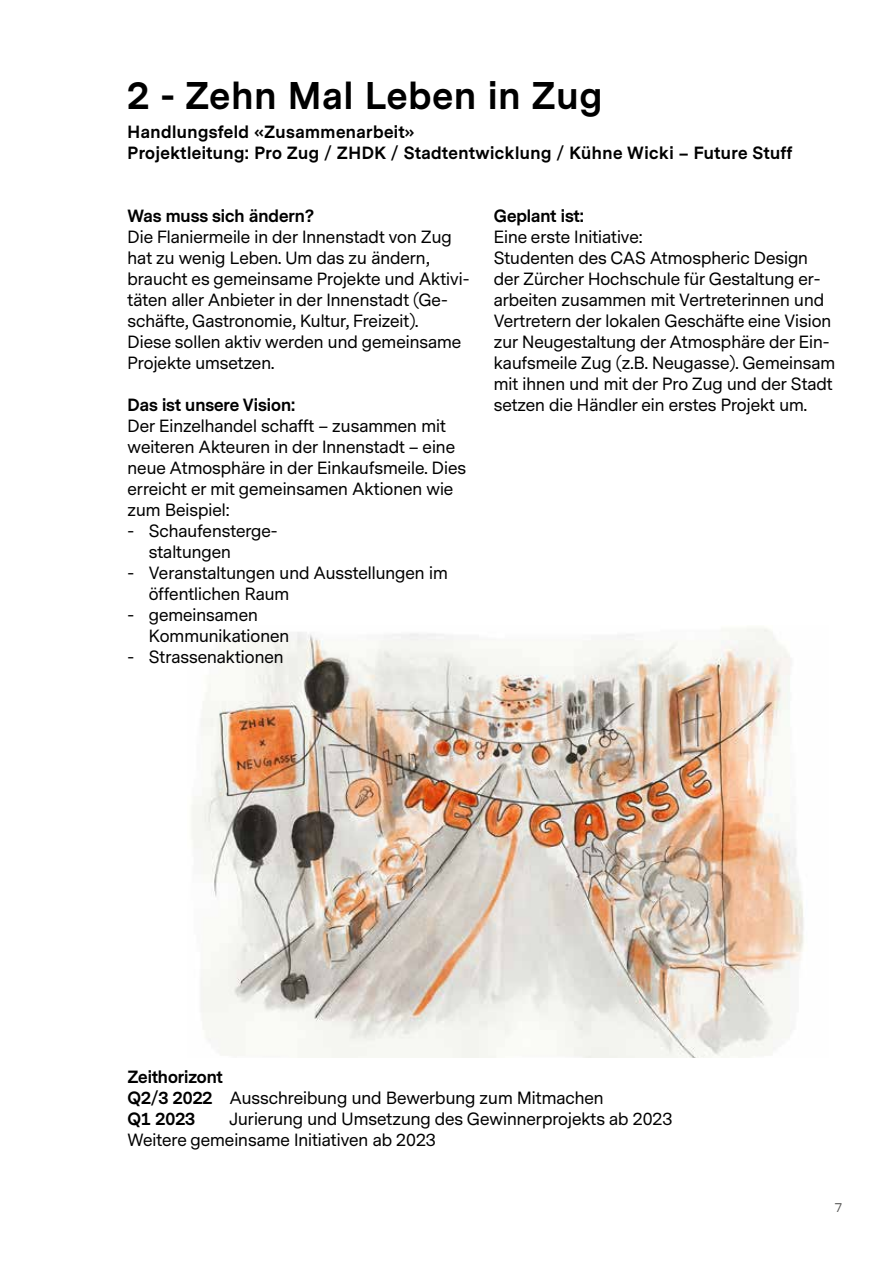
<style>
.page{position:relative;width:893px;height:1263px;background:#fff}
.page>*{position:absolute;margin:0;border:0;box-sizing:border-box;transform-origin:0 0}
.t1{font:700 36px "Messina Sans";letter-spacing:.03em;color:#000}
.t2{font:16.5px/21px "Messina Sans";color:#000}
.t3{font:700 16.5px/21px "Messina Sans";letter-spacing:.03em;color:#000}
.t4{font:700 16.5px "Messina Sans";color:#000}
.t5{font:12px "Messina Sans";color:#575756}
.s1{font-weight:700}
</style>
<div class="page">
<img style="left:191px;top:628px;width:613px;height:429px">
<h1 class="t1" style="left:128px;top:70px;width:476px">2 - Zehn Mal Leben in Zug</h1>
<p class="t3" style="left:128px;top:122px;width:666px">Handlungsfeld «Zusammenarbeit»<br>Projektleitung: Pro Zug / ZHDK / Stadtentwicklung / Kühne Wicki – Future Stuff</p>
<p class="t4" style="left:128px;top:204px;width:188px">Was muss sich ändern?</p>
<p class="t2" style="left:128px;top:227px;width:343px">Die Flaniermeile in der Innenstadt von Zug hat zu wenig Leben. Um das zu ändern, braucht es gemeinsame Projekte und Aktivi&shy;täten aller Anbieter in der Innenstadt (Ge&shy;schäfte, Gastronomie, Kultur, Freizeit).<br>Diese sollen aktiv werden und gemeinsame Projekte umsetzen.</p>
<p class="t4" style="left:128px;top:393px;width:169px">Das ist unsere Vision:</p>
<p class="t2" style="left:128px;top:416px;width:340px">Der Einzelhandel schafft – zusammen mit weiteren Akteuren in der Innenstadt – eine neue Atmosphäre in der Einkaufsmeile. Dies erreicht er mit gemeinsamen Aktionen wie zum Beispiel:</p>
<p class="t2" style="left:149px;top:521px;width:130px;text-indent:-21px">- Schaufensterge&shy;staltungen</p>
<p class="t2" style="left:149px;top:563px;width:300px;text-indent:-21px">- Veranstaltungen und Ausstellungen im öffentlichen Raum</p>
<p class="t2" style="left:149px;top:605px;width:142px;text-indent:-21px">- gemeinsamen<br>Kommunikationen</p>
<p class="t2" style="left:128px;top:647px;width:157px">- Strassenaktionen</p>
<p class="t4" style="left:494px;top:204px;width:92px">Geplant ist:</p>
<p class="t2" style="left:494px;top:227px;width:343px">Eine erste Initiative:<br>Studenten des CAS Atmospheric Design der Zürcher Hochschule für Gestaltung er&shy;arbeiten zusammen mit Vertreterinnen und Vertretern der lokalen Geschäfte eine Vision zur Neugestaltung der Atmosphäre der Ein&shy;kaufsmeile Zug (z.B. Neugasse). Gemeinsam mit ihnen und mit der Pro Zug und der Stadt setzen die Händler ein erstes Projekt um.</p>
<p class="t2" style="left:128px;top:1067px;width:478px"><span class="s1">Zeithorizont<br>Q2/3 2022</span> Ausschreibung und Bewerbung zum Mitmachen<br><span class="s1">Q1 2023</span></p>
<p class="t2" style="left:128px;top:1109px;width:546px;text-indent:102px">Jurierung und Umsetzung des Gewinnerprojekts ab 2023<br>Weitere gemeinsame Initiativen ab 2023</p>
<p class="t5" style="left:835px;top:1199px;width:9px">7</p>
</div>
